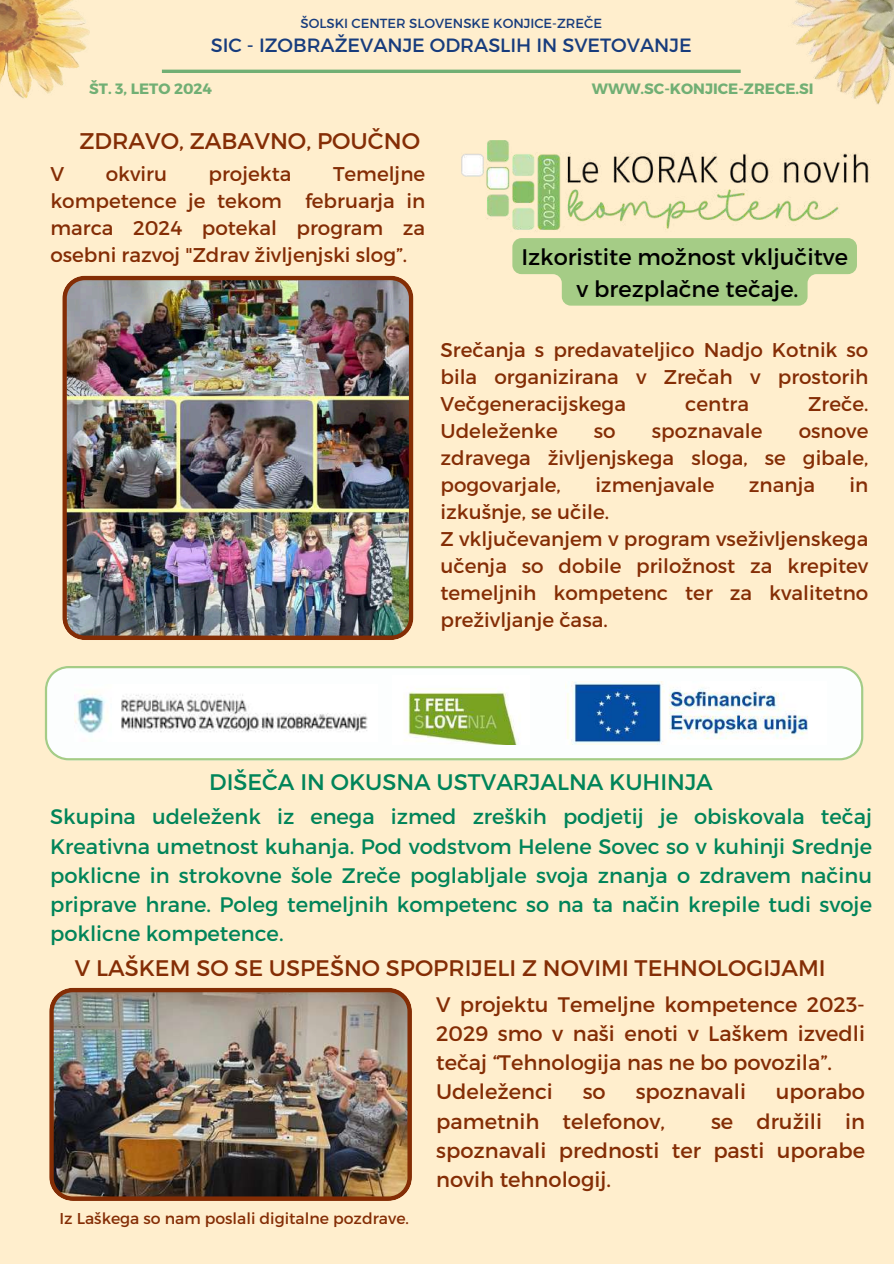
<style>
.page{position:relative;width:894px;height:1264px;background:#fff}
.page>*{position:absolute;margin:0;border:0;box-sizing:border-box;transform-origin:0 0}
.t1{font:22.65px "Montserrat";color:#842d05}
.t2{font:22.5px "Montserrat";color:#842d05}
.t3{font:22.5px/31.5px "Montserrat";color:#000;text-align:center}
.t4{font:22.5px "Montserrat";color:#008459}
.t5{font:21px/29.2px "Montserrat";color:#008459;text-align:justify}
.t6{font:21px/29.2px "Montserrat";color:#842d05}
.t7{font:19.95px/27px "Montserrat";color:#842d05;text-align:justify}
.t8{font:19.2px "Montserrat";color:#173c7d}
.t9{font:15.75px "Montserrat";color:#842d05}
.t10{font:700 15px "Montserrat";color:#71af74}
.t11{font:13.2px "Montserrat";color:#173c7d}
</style>
<div class="page">
<div style="left:0;top:0;width:893px;height:1263px;background:#ffeecd"></div>
<img style="left:62px;top:276px;width:351px;height:364px">
<img style="left:792px;top:0;width:101px;height:104px">
<img style="left:0;top:0;width:89px;height:98px">
<hr style="left:162px;top:70px;width:578px;height:3px;background:#71af74">
<img style="left:49px;top:987px;width:362px;height:213px">
<svg style="left:512px;top:242px;width:344px;height:63px;background:#b1d090"></svg>
<img style="left:461px;top:141px;width:408px;height:101px">
<svg style="left:45px;top:666px;width:818px;height:94px;background:#f2f8f0"></svg>
<img style="left:392px;top:675px;width:137px;height:69px">
<img style="left:565px;top:681px;width:261px;height:63px">
<img style="left:74px;top:685px;width:303px;height:56px">
<p class="t11" style="left:300px;top:15px;width:303px">ŠOLSKI CENTER SLOVENSKE KONJICE-ZREČE</p>
<p class="t8" style="left:211px;top:33px;width:482px">SIC - IZOBRAŽEVANJE ODRASLIH IN SVETOVANJE</p>
<p class="t10" style="left:89px;top:79px;width:124px">ŠT. 3, LETO 2024</p>
<p class="t10" style="left:591px;top:79px;width:223px">WWW.SC-KONJICE-ZRECE.SI</p>
<p class="t1" style="left:79px;top:126px;width:342px">ZDRAVO, ZABAVNO, POUČNO</p>
<p class="t7" style="left:50px;top:160px;width:15px">V</p>
<p class="t7" style="left:106px;top:160px;width:63px">okviru</p>
<p class="t7" style="left:208px;top:160px;width:84px">projekta</p>
<p class="t7" style="left:50px;top:160px;width:376px;text-indent:282px">Temeljne kompetence je tekom februarja in marca 2024 potekal program za osebni razvoj "Zdrav življenjski slog”.</p>
<p class="t3" style="left:521px;top:240px;width:328px">Izkoristite možnost vključitve v brezplačne tečaje.</p>
<p class="t7" style="left:440px;top:335px;width:429px">Srečanja s predavateljico Nadjo Kotnik so bila organizirana v Zrečah v prostorih Večgeneracijskega</p>
<p class="t7" style="left:685px;top:389px;width:65px">centra</p>
<p class="t7" style="left:808px;top:389px;width:62px">Zreče.</p>
<p class="t7" style="left:440px;top:416px;width:119px">Udeleženke</p>
<p class="t7" style="left:593px;top:416px;width:23px">so</p>
<p class="t7" style="left:651px;top:416px;width:112px">spoznavale</p>
<p class="t7" style="left:440px;top:416px;width:429px;text-indent:358px">osnove zdravega življenjskega sloga, se gibale, pogovarjale,</p>
<p class="t7" style="left:595px;top:470px;width:121px">izmenjavale</p>
<p class="t7" style="left:748px;top:470px;width:68px">znanja</p>
<p class="t7" style="left:849px;top:470px;width:20px">in</p>
<p class="t7" style="left:440px;top:497px;width:429px;text-align:left">izkušnje, se učile.<br>Z vključevanjem v program vseživljenskega učenja so dobile priložnost za krepitev temeljnih kompetenc ter za kvalitetno preživljanje časa.</p>
<p class="t4" style="left:209px;top:767px;width:505px">DIŠEČA IN OKUSNA USTVARJALNA KUHINJA</p>
<p class="t5" style="left:50px;top:801px;width:823px">Skupina udeleženk iz enega izmed zreških podjetij je obiskovala tečaj Kreativna umetnost kuhanja. Pod vodstvom Helene Sovec so v kuhinji Srednje poklicne in strokovne šole Zreče poglabljale svoja znanja o zdravem načinu priprave hrane. Poleg temeljnih kompetenc so na ta način krepile tudi svoje poklicne kompetence.</p>
<p class="t2" style="left:75px;top:953px;width:752px">V LAŠKEM SO SE USPEŠNO SPOPRIJELI Z NOVIMI TEHNOLOGIJAMI</p>
<p class="t9" style="left:59px;top:1208px;width:351px">Iz Laškega so nam poslali digitalne pozdrave.</p>
<p class="t6" style="left:436px;top:988px;width:430px">V projektu Temeljne kompetence 2023-<br>2029 smo v naši enoti v Laškem izvedli tečaj “Tehnologija nas ne bo povozila”.<br>Udeleženci</p>
<p class="t6" style="left:582px;top:1076px;width:24px">so</p>
<p class="t6" style="left:635px;top:1076px;width:112px">spoznavali</p>
<p class="t6" style="left:775px;top:1076px;width:91px">uporabo</p>
<p class="t6" style="left:436px;top:1105px;width:230px">pametnih telefonov,</p>
<p class="t6" style="left:436px;top:1105px;width:430px;text-align:justify;text-indent:275px">se družili in spoznavali prednosti ter pasti uporabe novih tehnologij.</p>
</div>
